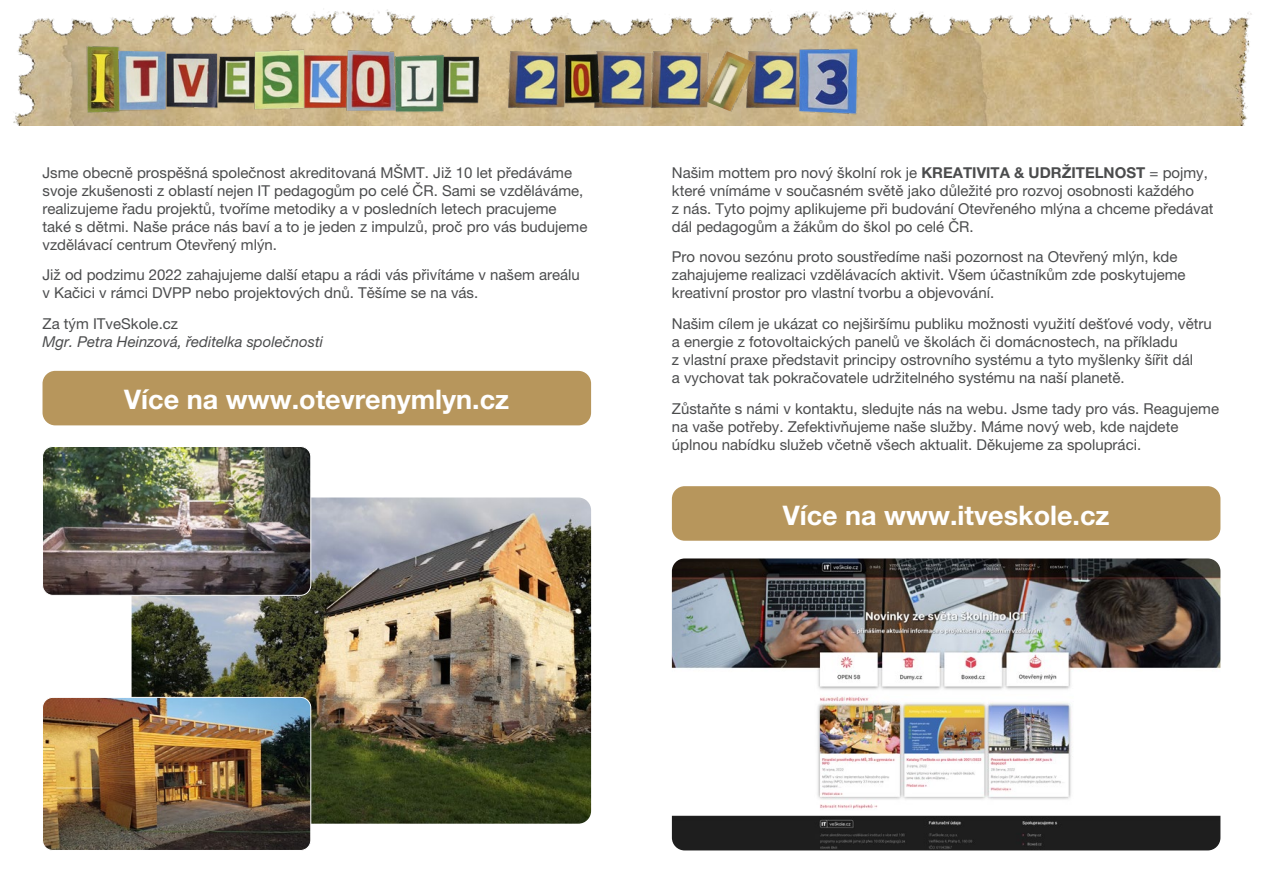
<style>
.page{position:relative;width:1263px;height:893px;background:#fff}
.page>*{position:absolute;margin:0;border:0;box-sizing:border-box;transform-origin:0 0}
.text{font:700 27px "Helvetica Neue LT Pro";color:#fff}
.text-2{font:15px/18px "Helvetica Neue LT Pro";color:#4b4c4d}
.text-3{font:italic 15px "Helvetica Neue LT Pro";color:#4b4c4d}
.s1{font-weight:700}
</style>
<div class="page">
<img style="left:13px;top:9px;width:1239px;height:116px">
<img style="left:85px;top:46px;width:38px;height:70px">
<img style="left:116px;top:50px;width:47px;height:62px">
<img style="left:163px;top:50px;width:60px;height:62px">
<img style="left:215px;top:54px;width:37px;height:53px">
<img style="left:450px;top:54px;width:31px;height:53px">
<img style="left:502px;top:44px;width:66px;height:70px">
<img style="left:654px;top:44px;width:57px;height:70px">
<img style="left:740px;top:44px;width:54px;height:70px">
<img style="left:794px;top:41px;width:72px;height:75px">
<img style="left:588px;top:44px;width:66px;height:70px">
<img style="left:557px;top:54px;width:47px;height:53px">
<img style="left:252px;top:48px;width:61px;height:70px">
<img style="left:297px;top:52px;width:45px;height:62px">
<img style="left:342px;top:43px;width:58px;height:74px">
<img style="left:390px;top:46px;width:60px;height:70px">
<img style="left:132px;top:497px;width:459px;height:327px">
<img style="left:44px;top:697px;width:267px;height:152px">
<div style="left:42px;top:697px;width:269px;height:154px;border:1px solid #fff;border-radius:10px"></div>
<img style="left:44px;top:448px;width:267px;height:147px">
<div style="left:42px;top:446px;width:269px;height:150px;border:1px solid #fff;border-radius:10px"></div>
<img style="left:698px;top:48px;width:61px;height:67px">
<img style="left:672px;top:558px;width:548px;height:292px">
<div style="left:672px;top:486px;width:548px;height:55px;background:#b7965c;border-radius:13px"></div>
<div style="left:43px;top:371px;width:548px;height:54px;background:#b7965c;border-radius:13px"></div>
<p class="text-2" style="left:43px;top:163px;width:546px">Jsme obecně prospěšná společnost akreditovaná MŠMT. Již 10 let předáváme svoje zkušenosti z oblastí nejen IT pedagogům po celé ČR. Sami se vzděláváme, realizujeme řadu projektů, tvoříme metodiky a v posledních letech pracujeme také s dětmi. Naše práce nás baví a to je jeden z impulzů, proč pro vás budujeme vzdělávací centrum Otevřený mlýn.</p>
<p class="text-2" style="left:43px;top:266px;width:539px">Již od podzimu 2022 zahajujeme další etapu a rádi vás přivítáme v našem areálu v Kačici v rámci DVPP nebo projektových dnů. Těšíme se na vás.</p>
<p class="text-2" style="left:43px;top:315px;width:137px">Za tým ITveSkole.cz</p>
<p class="text-3" style="left:43px;top:333px;width:282px">Mgr. Petra Heinzová, ředitelka společnosti</p>
<p class="text" style="left:124px;top:383px;width:386px">Více na www.otevrenymlyn.cz</p>
<p class="text-2" style="left:672px;top:163px;width:543px">Našim mottem pro nový školní rok je <span class="s1">KREATIVITA &amp; UDRŽITELNOST</span> = pojmy, které vnímáme v současném světě jako důležité pro rozvoj osobnosti každého<br>z nás. Tyto pojmy aplikujeme při budování Otevřeného mlýna a chceme předávat dál pedagogům a žákům do škol po celé ČR.</p>
<p class="text-2" style="left:672px;top:248px;width:515px">Pro novou sezónu proto soustředíme naši pozornost na Otevřený mlýn, kde zahajujeme realizaci vzdělávacích aktivit. Všem účastníkům zde poskytujeme kreativní prostor pro vlastní tvorbu a objevování.</p>
<p class="text-2" style="left:672px;top:315px;width:541px">Našim cílem je ukázat co nejširšímu publiku možnosti využití dešťové vody, větru a energie z fotovoltaických panelů ve školách či domácnostech, na příkladu<br>z vlastní praxe představit principy ostrovního systému a tyto myšlenky šířit dál<br>a vychovat tak pokračovatele udržitelného systému na naší planetě.</p>
<p class="text-2" style="left:672px;top:399px;width:549px">Zůstaňte s námi v kontaktu, sledujte nás na webu. Jsme tady pro vás. Reagujeme na vaše potřeby. Zefektivňujeme naše služby. Máme nový web, kde najdete úplnou nabídku služeb včetně všech aktualit. Děkujeme za spolupráci.</p>
<p class="text" style="left:783px;top:498px;width:328px">Více na www.itveskole.cz</p>
</div>
